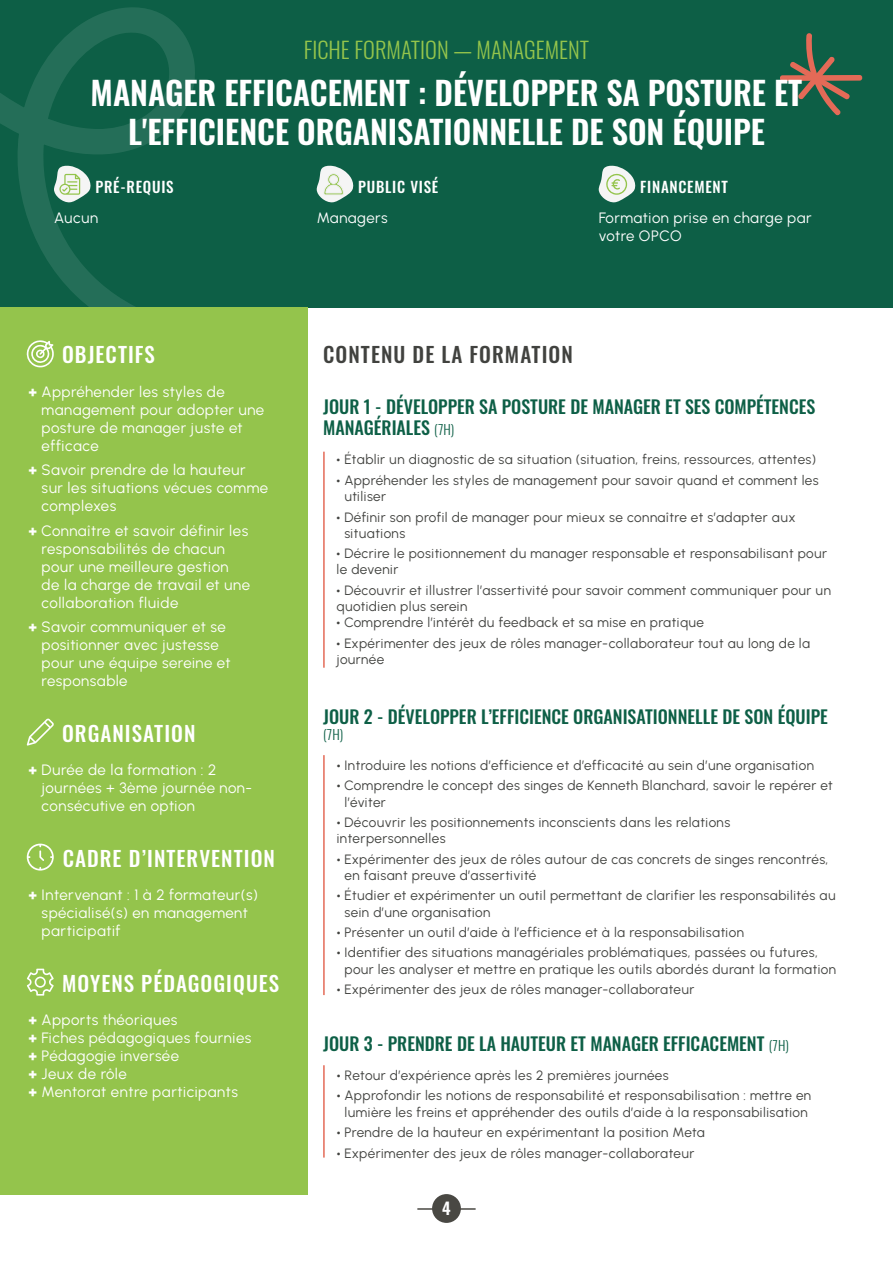
<style>
.page{position:relative;width:893px;height:1263px;background:#fff}
.page>*{position:absolute;margin:0;border:0;box-sizing:border-box;transform-origin:0 0}
.t1{font:600 32.25px/38.7px "Oswald";color:#fff;text-align:center}
.t2{font:300 22.5px "Oswald";color:#94c44c}
.t3{font:500 21px "Oswald";letter-spacing:.05em;color:#fff}
.t4{font:500 21px "Oswald";letter-spacing:.05em;color:#41423f}
.t5{font:500 18px/21.6px "Oswald";color:#0d5f46}
.t6{font:600 16.5px "Oswald";color:#fff}
.t7{font:15px/18px "Urbanist";letter-spacing:.025em;color:#fff}
.t8{font:500 15px "Oswald";letter-spacing:.05em;color:#fff}
.t9{font:13.5px/16.2px "Urbanist";letter-spacing:.025em;color:#41423f}
.t10{font:300 13.5px "Oswald";color:#0d5f46}
.s1{font-weight:900}
.s2{font-weight:300;font-size:13.5px}
</style>
<div class="page">
<hr style="left:417px;top:1208px;width:59px;height:2px;background:#494843">
<div style="left:432px;top:1194px;width:29px;height:29px;background:#494843;border-radius:50%"></div>
<div style="left:0;top:0;width:893px;height:307px;background:#0d5f46"></div>
<svg style="left:317px;top:165px;width:37px;height:38px"></svg>
<svg style="left:599px;top:165px;width:37px;height:38px"></svg>
<svg style="left:0;top:7px;width:195px;height:300px"></svg>
<hr style="left:323px;top:452px;width:2px;height:216px;background:#e46a57">
<hr style="left:323px;top:755px;width:2px;height:240px;background:#e46a57">
<hr style="left:323px;top:1065px;width:2px;height:92px;background:#e46a57">
<div style="left:0;top:307px;width:307px;height:888px;background:#94c44c"></div>
<svg style="left:26px;top:340px;width:28px;height:27px"></svg>
<svg style="left:27px;top:718px;width:27px;height:27px"></svg>
<svg style="left:27px;top:844px;width:27px;height:26px"></svg>
<svg style="left:27px;top:969px;width:27px;height:26px"></svg>
<svg style="left:780px;top:33px;width:83px;height:83px"></svg>
<p class="t2" style="left:304px;top:30px;width:287px">FICHE FORMATION — MANAGEMENT</p>
<p class="t1" style="left:91px;top:71px;width:713px">MANAGER EFFICACEMENT : DÉVELOPPER SA POSTURE ET<br>L'EFFICIENCE ORGANISATIONNELLE DE SON ÉQUIPE</p>
<p class="t8" style="left:96px;top:174px;width:80px">PRÉ-REQUIS</p>
<p class="t7" style="left:54px;top:208px;width:46px">Aucun</p>
<p class="t8" style="left:358px;top:174px;width:81px">PUBLIC VISÉ</p>
<p class="t7" style="left:317px;top:208px;width:72px">Managers</p>
<p class="t8" style="left:640px;top:174px;width:89px">FINANCEMENT</p>
<p class="t7" style="left:599px;top:208px;width:215px">Formation prise en charge par votre OPCO</p>
<p class="t3" style="left:62px;top:336px;width:94px">OBJECTIFS</p>
<p class="t7" style="left:42px;top:383px;width:224px;text-indent:-13px"><span class="s1">+</span> Appréhender les styles de management pour adopter une posture de manager juste et efficace</p>
<p class="t7" style="left:42px;top:461px;width:228px;text-indent:-13px"><span class="s1">+</span> Savoir prendre de la hauteur sur les situations vécues comme complexes</p>
<p class="t7" style="left:42px;top:521px;width:210px;text-indent:-13px"><span class="s1">+</span> Connaître et savoir définir les responsabilités de chacun pour une meilleure gestion de la charge de travail et une collaboration fluide</p>
<p class="t7" style="left:42px;top:618px;width:191px;text-indent:-13px"><span class="s1">+</span> Savoir communiquer et se positionner avec justesse pour une équipe sereine et responsable</p>
<p class="t3" style="left:62px;top:714px;width:135px">ORGANISATION</p>
<p class="t7" style="left:42px;top:761px;width:212px;text-indent:-13px"><span class="s1">+</span> Durée de la formation : 2 journées + 3ème journée non&shy;consécutive en option</p>
<p class="t3" style="left:63px;top:839px;width:214px">CADRE D’INTERVENTION</p>
<p class="t7" style="left:42px;top:886px;width:218px;text-indent:-13px"><span class="s1">+</span> Intervenant : 1 à 2 formateur(s) spécialisé(s) en management participatif</p>
<p class="t3" style="left:62px;top:964px;width:219px">MOYENS PÉDAGOGIQUES</p>
<p class="t7" style="left:28px;top:1011px;width:151px"><span class="s1">+</span> Apports théoriques</p>
<p class="t7" style="left:28px;top:1029px;width:224px"><span class="s1">+</span> Fiches pédagogiques fournies</p>
<p class="t7" style="left:28px;top:1047px;width:152px"><span class="s1">+</span> Pédagogie inversée</p>
<p class="t7" style="left:28px;top:1065px;width:100px"><span class="s1">+</span> Jeux de rôle</p>
<p class="t7" style="left:28px;top:1083px;width:211px"><span class="s1">+</span> Mentorat entre participants</p>
<p class="t4" style="left:323px;top:336px;width:251px">CONTENU DE LA FORMATION</p>
<p class="t5" style="left:323px;top:394px;width:494px">JOUR 1 - DÉVELOPPER SA POSTURE DE MANAGER ET SES COMPÉTENCES<br>MANAGÉRIALES <span class="s2">(7H)</span></p>
<p class="t9" style="left:336px;top:452px;width:481px"><span class="s1">•</span> Établir un diagnostic de sa situation (situation, freins, ressources, attentes)</p>
<p class="t9" style="left:344px;top:472px;width:476px;text-indent:-8px"><span class="s1">•</span> Appréhender les styles de management pour savoir quand et comment les utiliser</p>
<p class="t9" style="left:344px;top:509px;width:453px;text-indent:-8px"><span class="s1">•</span> Définir son profil de manager pour mieux se connaître et s’adapter aux situations</p>
<p class="t9" style="left:336px;top:545px;width:492px"><span class="s1">•</span> Décrire le positionnement du manager responsable et responsabilisant pour le devenir</p>
<p class="t9" style="left:336px;top:582px;width:496px"><span class="s1">•</span> Découvrir et illustrer l’assertivité pour savoir comment communiquer pour un quotidien plus serein</p>
<p class="t9" style="left:336px;top:614px;width:369px"><span class="s1">•</span> Comprendre l’intérêt du feedback et sa mise en pratique</p>
<p class="t9" style="left:336px;top:635px;width:475px"><span class="s1">•</span> Expérimenter des jeux de rôles manager-collaborateur tout au long de la journée</p>
<p class="t5" style="left:323px;top:704px;width:506px">JOUR 2 - DÉVELOPPER L’EFFICIENCE ORGANISATIONNELLE DE SON ÉQUIPE</p>
<p class="t10" style="left:323px;top:722px;width:22px">(7H)</p>
<p class="t9" style="left:337px;top:757px;width:479px"><span class="s1">•</span> Introduire les notions d’efficience et d’efficacité au sein d’une organisation</p>
<p class="t9" style="left:345px;top:777px;width:490px;text-indent:-8px"><span class="s1">•</span> Comprendre le concept des singes de Kenneth Blanchard, savoir le repérer et l’éviter</p>
<p class="t9" style="left:337px;top:814px;width:395px"><span class="s1">•</span> Découvrir les positionnements inconscients dans les relations interpersonnelles</p>
<p class="t9" style="left:345px;top:851px;width:485px;text-indent:-8px"><span class="s1">•</span> Expérimenter des jeux de rôles autour de cas concrets de singes rencontrés, en faisant preuve d’assertivité</p>
<p class="t9" style="left:345px;top:887px;width:493px;text-indent:-8px"><span class="s1">•</span> Étudier et expérimenter un outil permettant de clarifier les responsabilités au sein d’une organisation</p>
<p class="t9" style="left:337px;top:924px;width:409px"><span class="s1">•</span> Présenter un outil d’aide à l’efficience et à la responsabilisation</p>
<p class="t9" style="left:345px;top:944px;width:493px;text-indent:-8px"><span class="s1">•</span> Identifier des situations managériales problématiques, passées ou futures, pour les analyser et mettre en pratique les outils abordés durant la formation</p>
<p class="t9" style="left:337px;top:981px;width:359px"><span class="s1">•</span> Expérimenter des jeux de rôles manager-collaborateur</p>
<p class="t5" style="left:323px;top:1031px;width:467px">JOUR 3 - PRENDRE DE LA HAUTEUR ET MANAGER EFFICACEMENT <span class="s2">(7H)</span></p>
<p class="t9" style="left:337px;top:1067px;width:334px"><span class="s1">•</span> Retour d’expérience après les 2 premières journées</p>
<p class="t9" style="left:337px;top:1088px;width:476px;text-align:center"><span class="s1">•</span> Approfondir les notions de responsabilité et responsabilisation : mettre en lumière les freins et appréhender des outils d’aide à la responsabilisation</p>
<p class="t9" style="left:337px;top:1124px;width:370px"><span class="s1">•</span> Prendre de la hauteur en expérimentant la position Meta</p>
<p class="t9" style="left:337px;top:1145px;width:359px"><span class="s1">•</span> Expérimenter des jeux de rôles manager-collaborateur</p>
<p class="t6" style="left:442px;top:1194px;width:10px">4</p>
</div>
